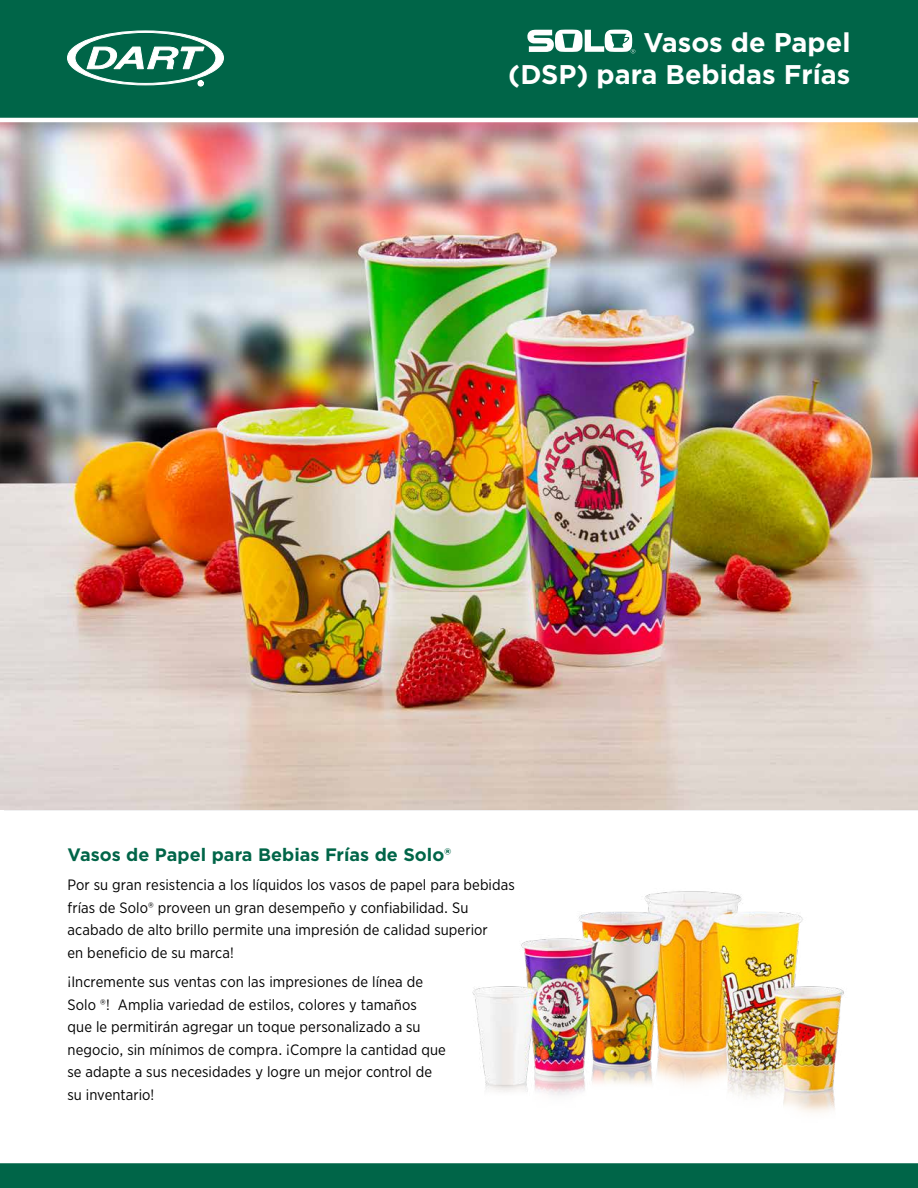
<style>
.page{position:relative;width:918px;height:1188px;background:#fff}
.page>*{position:absolute;margin:0;border:0;box-sizing:border-box;transform-origin:0 0}
.t1{font:700 27px/32.4px "Gotham";color:#fff;text-align:right}
.t2{font:700 18px "Gotham";color:#006548}
.t3{font:15px/22.5px "Gotham Narrow";letter-spacing:.005em;color:#000}
</style>
<div class="page">
<img style="left:472px;top:891px;width:372px;height:222px">
<img style="left:0;top:122px;width:918px;height:688px">
<div style="left:0;top:1163px;width:918px;height:25px;background:#006548"></div>
<div style="left:0;top:0;width:918px;height:118px;background:#006548"></div>
<svg style="left:68px;top:31px;width:155px;height:55px"></svg>
<svg style="left:527px;top:30px;width:108px;height:23px"></svg>
<h1 class="t1" style="left:508px;top:26px;width:344px">Vasos de Papel<br>(DSP) para Bebidas Frías</h1>
<p class="t2" style="left:68px;top:843px;width:385px">Vasos de Papel para Bebias Frías de Solo®</p>
<p class="t3" style="left:68px;top:874px;width:449px">Por su gran resistencia a los líquidos los vasos de papel para bebidas frías de Solo® proveen un gran desempeño y confiabilidad. Su acabado de alto brillo permite una impresión de calidad superior<br>en beneficio de su marca!</p>
<p class="t3" style="left:68px;top:970px;width:380px">¡Incremente sus ventas con las impresiones de línea de Solo ®! Amplia variedad de estilos, colores y tamaños<br>que le permitirán agregar un toque personalizado a su negocio, sin mínimos de compra. ¡Compre la cantidad que se adapte a sus necesidades y logre un mejor control de su inventario!</p>
</div>
